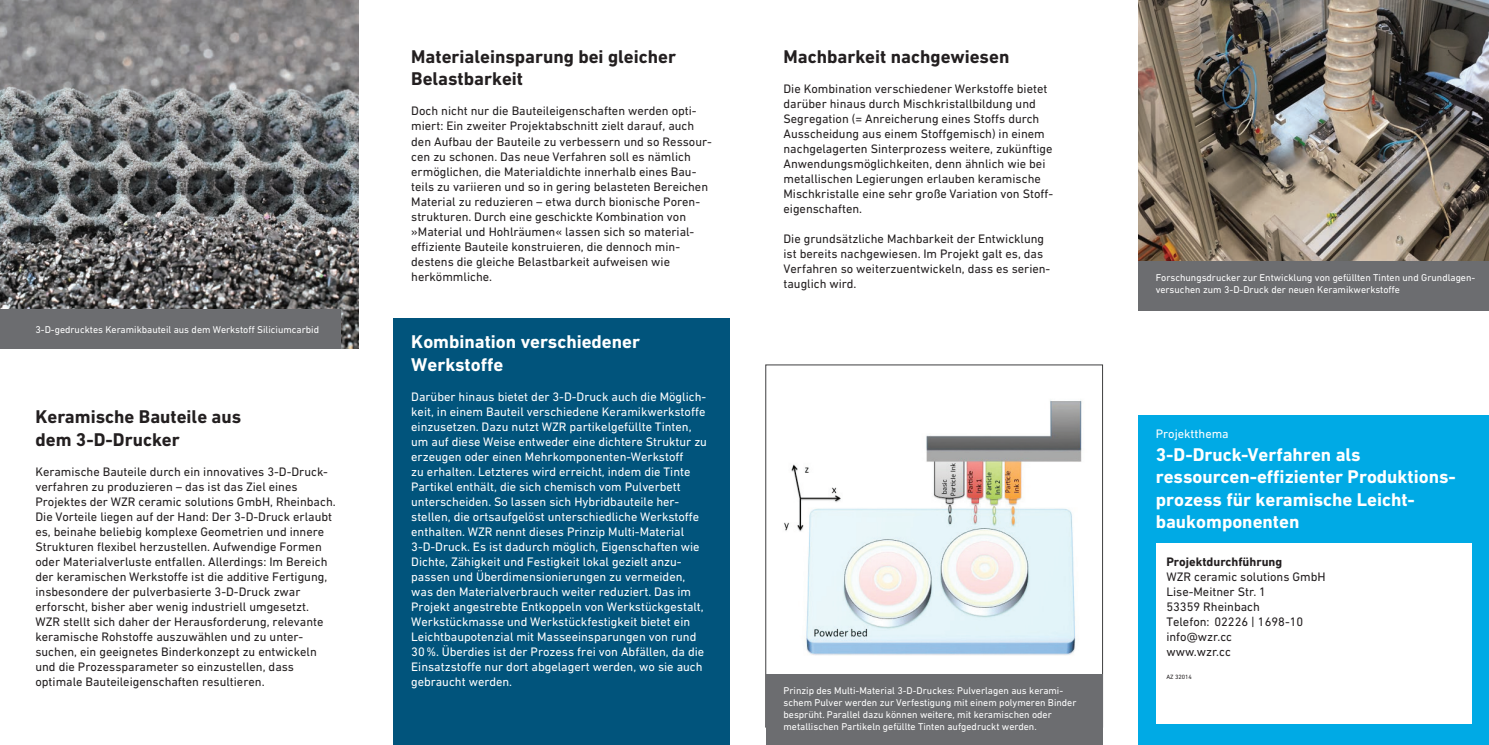
<style>
.page{position:relative;width:1489px;height:745px;background:#fff}
.page>*{position:absolute;margin:0;border:0;box-sizing:border-box;transform-origin:0 0}
.t1{font:700 18.75px/22.5px "DIN Next W1 G";color:#fff}
.t2{font:700 18.75px/22.5px "DIN Next W1 G";color:#231f20}
.t3{font:12.5px/15px "DIN Next W1 G";color:#231f20}
.t4{font:12.5px/15px "DIN Next W1 G";color:#fff}
.t5{font:700 12.5px "DIN Next W1 G";color:#231f20}
.t6{font:10px/12px "DIN Next W1 G";color:#fff}
.t7{font:6.25px "DIN Next W1 G";color:#231f20}
</style>
<div class="page">
<div style="left:1137px;top:415px;width:351px;height:329px;background:#00aae5"></div>
<div style="left:393px;top:318px;width:337px;height:426px;background:#01547c"></div>
<img style="left:0;top:0;width:358px;height:348px">
<img style="left:1138px;top:0;width:350px;height:261px">
<img style="left:784px;top:400px;width:298px;height:255px">
<div style="left:1155px;top:543px;width:315px;height:180px;background:#fff"></div>
<div style="left:1137px;top:261px;width:351px;height:49px;background:#6c6d70"></div>
<div style="left:0;top:309px;width:340px;height:39px;background:#6c6d70"></div>
<div style="left:765px;top:674px;width:337px;height:70px;background:#6c6d70"></div>
<p class="t6" style="left:35px;top:323px;width:285px">3-D-gedrucktes Keramikbauteil aus dem Werkstoff Siliciumcarbid</p>
<h1 class="t2" style="left:35px;top:405px;width:207px">Keramische Bauteile aus dem 3-D-Drucker</h1>
<p class="t3" style="left:35px;top:463px;width:302px">Keramische Bauteile durch ein innovatives 3-D-Druck&shy;verfahren zu produzieren – das ist das Ziel eines Projektes der WZR ceramic solutions GmbH, Rheinbach.<br>Die Vorteile liegen auf der Hand: Der 3-D-Druck erlaubt es, beinahe beliebig komplexe Geometrien und innere Strukturen flexibel herzustellen. Aufwendige Formen oder Materialverluste entfallen. Allerdings: Im Bereich der keramischen Werkstoffe ist die additive Fertigung, insbesondere der pulverbasierte 3-D-Druck zwar erforscht, bisher aber wenig industriell umgesetzt.<br>WZR stellt sich daher der Herausforderung, relevante keramische Rohstoffe auszuwählen und zu unter&shy;suchen, ein geeignetes Binderkonzept zu entwickeln und die Prozessparameter so einzustellen, dass optimale Bauteileigenschaften resultieren.</p>
<h1 class="t2" style="left:411px;top:45px;width:266px">Materialeinsparung bei gleicher<br>Belastbarkeit</h1>
<p class="t3" style="left:411px;top:103px;width:302px">Doch nicht nur die Bauteileigenschaften werden opti&shy;miert: Ein zweiter Projektabschnitt zielt darauf, auch den Aufbau der Bauteile zu verbessern und so Ressour&shy;cen zu schonen. Das neue Verfahren soll es nämlich ermöglichen, die Materialdichte innerhalb eines Bau&shy;teils zu variieren und so in gering belasteten Bereichen Material zu reduzieren – etwa durch bionische Poren&shy;strukturen. Durch eine geschickte Kombination von »Material und Hohlräumen« lassen sich so material&shy;effiziente Bauteile konstruieren, die dennoch min&shy;destens die gleiche Belastbarkeit aufweisen wie herkömmliche.</p>
<h1 class="t1" style="left:411px;top:330px;width:230px">Kombination verschiedener<br>Werkstoffe</h1>
<p class="t4" style="left:411px;top:388px;width:297px">Darüber hinaus bietet der 3-D-Druck auch die Möglich&shy;keit, in einem Bauteil verschiedene Keramikwerkstoffe einzusetzen. Dazu nutzt WZR partikelgefüllte Tinten, um auf diese Weise entweder eine dichtere Struktur zu erzeugen oder einen Mehrkomponenten-Werkstoff<br>zu erhalten. Letzteres wird erreicht, indem die Tinte Partikel enthält, die sich chemisch vom Pulverbett unterscheiden. So lassen sich Hybridbauteile her&shy;stellen, die ortsaufgelöst unterschiedliche Werkstoffe enthalten. WZR nennt dieses Prinzip Multi-Material 3-D-Druck. Es ist dadurch möglich, Eigenschaften wie Dichte, Zähigkeit und Festigkeit lokal gezielt anzu&shy;passen und Überdimensionierungen zu vermeiden, was den Materialverbrauch weiter reduziert. Das im Projekt angestrebte Entkoppeln von Werkstückgestalt, Werkstückmasse und Werkstückfestigkeit bietet ein Leichtbaupotenzial mit Masseeinsparungen von rund 30%. Überdies ist der Prozess frei von Abfällen, da die Einsatzstoffe nur dort abgelagert werden, wo sie auch gebraucht werden.</p>
<h1 class="t2" style="left:783px;top:45px;width:227px">Machbarkeit nachgewiesen</h1>
<p class="t3" style="left:783px;top:81px;width:271px">Die Kombination verschiedener Werkstoffe bietet darüber hinaus durch Mischkristallbildung und Segregation (= Anreicherung eines Stoffs durch Ausscheidung aus einem Stoffgemisch) in einem nachgelagerten Sinterprozess weitere, zukünftige Anwendungsmöglichkeiten, denn ähnlich wie bei metallischen Legierungen erlauben keramische Mischkristalle eine sehr große Variation von Stoff&shy;eigenschaften.</p>
<p class="t3" style="left:783px;top:231px;width:268px">Die grundsätzliche Machbarkeit der Entwicklung ist bereits nachgewiesen. Im Projekt galt es, das Verfahren so weiterzuentwickeln, dass es serien&shy;tauglich wird.</p>
<p class="t6" style="left:783px;top:683px;width:294px">Prinzip des Multi-Material 3-D-Druckes: Pulverlagen aus kerami&shy;schem Pulver werden zur Verfestigung mit einem polymeren Binder besprüht. Parallel dazu können weitere, mit keramischen oder metallischen Partikeln gefüllte Tinten aufgedruckt werden.</p>
<p class="t6" style="left:1155px;top:271px;width:321px">Forschungsdrucker zur Entwicklung von gefüllten Tinten und Grundlagen&shy;versuchen zum 3-D-Druck der neuen Keramikwerkstoffe</p>
<p class="t4" style="left:1155px;top:426px;width:75px">Projektthema</p>
<h1 class="t1" style="left:1155px;top:443px;width:301px">3-D-Druck-Verfahren als ressourcen-effizienter Produktions&shy;prozess für keramische Leicht&shy;baukomponenten</h1>
<p class="t5" style="left:1166px;top:554px;width:117px">Projektdurchführung</p>
<p class="t3" style="left:1166px;top:568px;width:161px">WZR ceramic solutions GmbH<br>Lise-Meitner Str. 1<br>53359 Rheinbach<br>Telefon: 02226 | 1698-10 info@wzr.cc<br>www.wzr.cc</p>
<p class="t7" style="left:1166px;top:672px;width:27px">AZ 32014</p>
</div>
